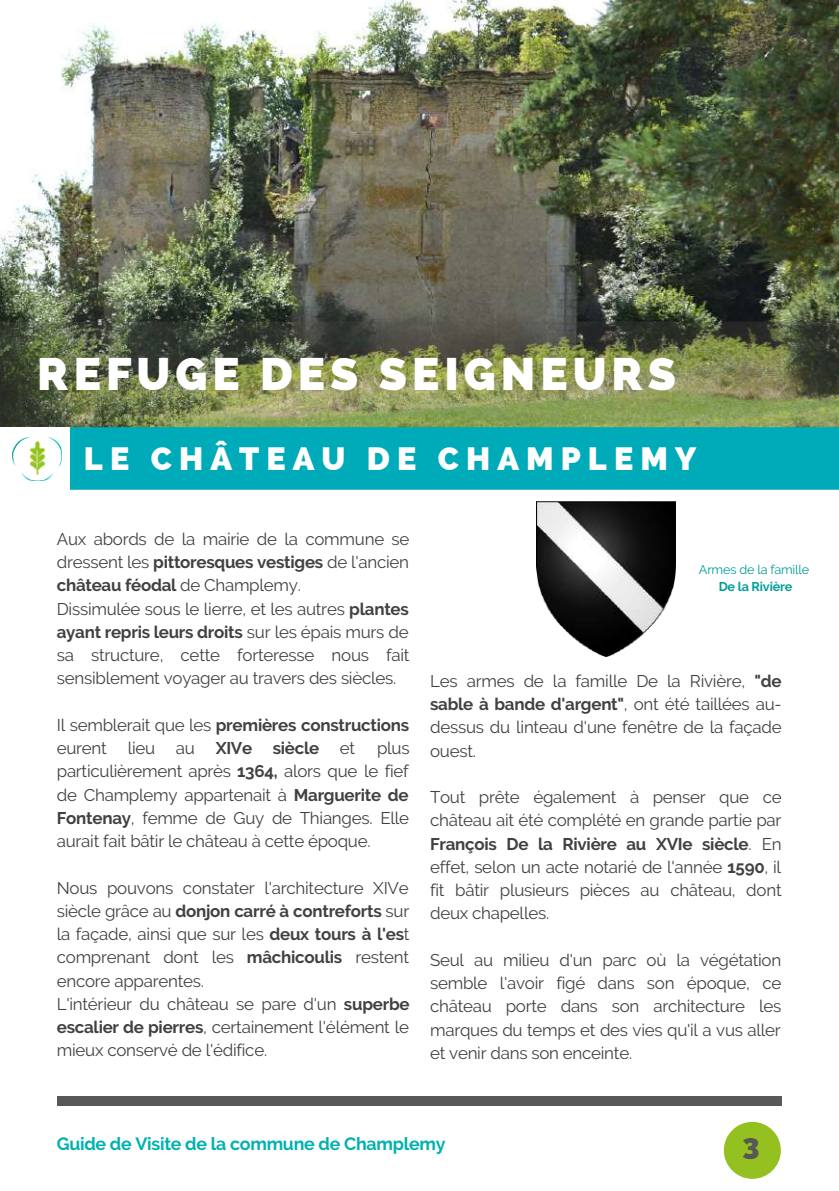
<style>
.page{position:relative;width:839px;height:1191px;background:#fff}
.page>*{position:absolute;margin:0;border:0;box-sizing:border-box;transform-origin:0 0}
.t1{font:800 45.6px "Raleway";letter-spacing:.11em;color:#fff}
.t2{font:800 32.2px "Raleway";letter-spacing:.22em;color:#fff}
.t3{font:800 29.4px "Raleway";color:#575756}
.t4{font:700 17.8px "Raleway";letter-spacing:-.015em;color:#00b1b2}
.t5{font:17px/23.2px "Raleway";letter-spacing:-.015em;color:#414141;text-align:justify}
.t6{font:12.6px "Raleway";letter-spacing:-.015em;color:#009d99}
.t7{font:700 12.6px "Raleway";letter-spacing:-.015em;color:#009d99}
.s1{font-weight:700}
</style>
<div class="page">
<img style="left:0;top:0;width:838px;height:322px">
<div style="left:57px;top:1096px;width:724px;height:9px;background:#585858"></div>
<div style="left:0;top:427px;width:838px;height:63px;background:#00abb9"></div>
<div style="left:723px;top:1122px;width:57px;height:57px;background:#94c11f;border-radius:50%"></div>
<img style="left:0;top:322px;width:838px;height:105px">
<img style="left:536px;top:502px;width:140px;height:154px">
<div style="left:0;top:427px;width:70px;height:73px;background:#fff"></div>
<img style="left:13px;top:437px;width:49px;height:43px">
<h1 class="t1" style="left:37px;top:347px;width:640px">REFUGE DES SEIGNEURS</h1>
<h2 class="t2" style="left:84px;top:440px;width:613px">LE CHÂTEAU DE CHAMPLEMY</h2>
<p class="t5" style="left:57px;top:527px;width:354px;text-align:left">Aux abords de la mairie de la commune se dressent les <span class="s1">pittoresques vestiges</span> de l'ancien <span class="s1">château féodal</span> de Champlemy.<br>Dissimulée sous le lierre, et les autres <span class="s1">plantes ayant repris leurs droits</span> sur les épais murs de sa structure, cette forteresse nous fait sensiblement voyager au travers des siècles.</p>
<p class="t5" style="left:57px;top:713px;width:354px">Il semblerait que les <span class="s1">premières constructions </span>eurent lieu au <span class="s1">XIVe siècle</span> et</p>
<p class="t5" style="left:57px;top:737px;width:354px;text-indent:320px">plus particulièrement après <span class="s1">1364,</span> alors que le fief de Champlemy appartenait à <span class="s1">Marguerite de Fontenay</span>, femme de Guy de Thianges. Elle aurait fait bâtir le château à cette époque.</p>
<p class="t5" style="left:57px;top:876px;width:354px;text-align:left">Nous pouvons constater l'architecture XIVe siècle grâce au <span class="s1">donjon carré à contreforts</span> sur la façade, ainsi que sur les <span class="s1">deux tours à l'es</span>t comprenant dont les <span class="s1">mâchicoulis</span> restent encore apparentes.<br>L'intérieur du château se pare d'un <span class="s1">superbe escalier de pierres</span>, certainement l'élément le mieux conservé de l'édifice.</p>
<p class="t6" style="left:699px;top:562px;width:112px">Armes de la famille</p>
<p class="t7" style="left:718px;top:579px;width:75px">De la Rivière</p>
<p class="t5" style="left:430px;top:669px;width:353px">Les armes de la famille De la Rivière, <span class="s1">"de sable à bande d'argent"</span>, ont été taillées au&shy;dessus du linteau d'une fenêtre de la façade ouest.</p>
<p class="t5" style="left:430px;top:786px;width:353px">Tout prête également à penser que ce château ait été complété en grande partie par <span class="s1">François De la Rivière au XVIe siècle</span>. En effet, selon un acte notarié de l'année <span class="s1">1590</span>, il fit bâtir plusieurs pièces au château, dont deux chapelles.</p>
<p class="t5" style="left:430px;top:948px;width:353px">Seul au milieu d'un parc où la végétation semble l'avoir figé dans son époque, ce château porte dans son architecture les marques du temps et des vies qu'il a vus aller et venir dans son enceinte.</p>
<p class="t4" style="left:57px;top:1133px;width:390px">Guide de Visite de la commune de Champlemy</p>
<h3 class="t3" style="left:742px;top:1128px;width:19px">3</h3>
</div>
